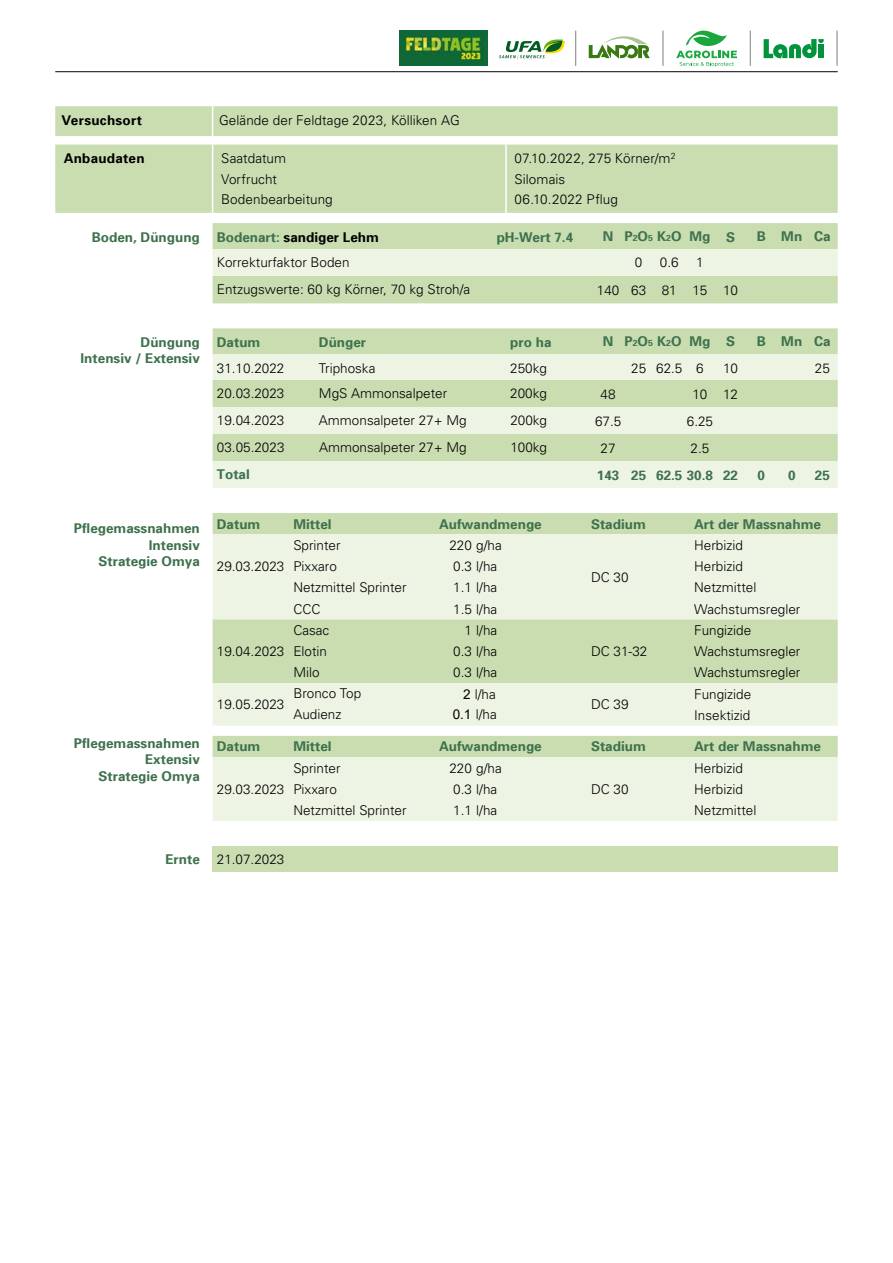
<style>
.page{position:relative;width:893px;height:1263px;background:#fff}
.page>*{position:absolute;margin:0;border:0;box-sizing:border-box;transform-origin:0 0}
.t1{font:300 13.5px/20.7px "Univers";color:#000}
.t2{font:700 13.5px/16.5px "Univers 65";color:#3e714d;text-align:right}
.t3{font:700 13.5px "Univers 65";letter-spacing:.005em;color:#000}
.s1{color:#3e714d}
.s2{font-size:8.7px}
.s3{font-family:"Arial";font-weight:400}
</style>
<div class="page">
<hr style="left:55px;top:71px;width:783px;height:1px;background:#000">
<svg style="left:764px;top:39px;width:60px;height:19px"></svg>
<hr style="left:836px;top:31px;width:2px;height:35px;background:#9d9e9e">
<svg style="left:588px;top:36px;width:62px;height:23px"></svg>
<svg style="left:499px;top:40px;width:66px;height:19px"></svg>
<svg style="left:676px;top:31px;width:61px;height:36px"></svg>
<hr style="left:575px;top:31px;width:1px;height:35px;background:#9d9e9e">
<hr style="left:662px;top:31px;width:2px;height:35px;background:#9d9e9e">
<hr style="left:750px;top:31px;width:1px;height:35px;background:#9d9e9e">
<img style="left:400px;top:31px;width:87px;height:35px">
<svg style="left:55px;top:106px;width:783px;height:107px;background:#cddfb7"></svg>
<hr style="left:212px;top:106px;width:1px;height:30px;background:#fff">
<hr style="left:212px;top:145px;width:1px;height:68px;background:#fff">
<hr style="left:505px;top:145px;width:2px;height:68px;background:#fff">
<div style="left:213px;top:223px;width:625px;height:80px;background:#c9ddb1"></div>
<div style="left:213px;top:249px;width:625px;height:27px;background:#edf4e4"></div>
<div style="left:213px;top:328px;width:625px;height:26px;background:#c9ddb1"></div>
<svg style="left:213px;top:354px;width:625px;height:134px;background:#deeacf"></svg>
<div style="left:213px;top:513px;width:625px;height:21px;background:#c9ddb1"></div>
<svg style="left:213px;top:534px;width:625px;height:192px;background:#e1ecd3"></svg>
<svg style="left:213px;top:736px;width:625px;height:85px;background:#e4eed7"></svg>
<div style="left:213px;top:846px;width:625px;height:26px;background:#c9ddb1"></div>
<p class="t3" style="left:62px;top:111px;width:82px">Versuchsort</p>
<p class="t1" style="left:219px;top:109px;width:242px">Gelände der Feldtage 2023, Kölliken AG</p>
<p class="t3" style="left:64px;top:150px;width:82px">Anbaudaten</p>
<p class="t1" style="left:221px;top:148px;width:113px">Saatdatum<br>Vorfrucht<br>Bodenbearbeitung</p>
<p class="t1" style="left:514px;top:148px;width:163px">07.10.2022, 275 Körner/m<sup>2<br></sup>Silomais<br>06.10.2022 Pflug</p>
<p class="t2" style="left:92px;top:228px;width:110px">Boden, Düngung</p>
<p class="t3" style="left:217px;top:228px;width:164px"><span class="s1">Bodenart:</span> sandiger Lehm</p>
<p class="t2" style="left:497px;top:228px;width:78px">pH-Wert 7.4</p>
<p class="t2" style="left:603px;top:227px;width:134px">N P<span class="s2">2</span>O<span class="s2">5</span> K<span class="s2">2</span>O Mg S</p>
<p class="t2" style="left:757px;top:227px;width:75px">B Mn Ca</p>
<p class="t1" style="left:217px;top:252px;width:134px">Korrekturfaktor Boden</p>
<p class="t1" style="left:635px;top:252px;width:9px">0</p>
<p class="t1" style="left:660px;top:252px;width:20px">0.6</p>
<p class="t1" style="left:696px;top:252px;width:9px">1</p>
<p class="t1" style="left:217px;top:279px;width:255px">Entzugswerte: 60 kg Körner, 70 kg Stroh/a</p>
<p class="t1" style="left:597px;top:280px;width:143px">140 63 81 15 10</p>
<p class="t2" style="left:81px;top:333px;width:121px">Düngung<br>Intensiv / Extensiv</p>
<p class="t2" style="left:217px;top:333px;width:45px">Datum</p>
<p class="t2" style="left:319px;top:333px;width:49px">Dünger</p>
<p class="t2" style="left:510px;top:333px;width:43px">pro ha</p>
<p class="t2" style="left:603px;top:333px;width:134px">N P<span class="s2">2</span>O<span class="s2">5</span> K<span class="s2">2</span>O Mg S</p>
<p class="t2" style="left:757px;top:333px;width:75px">B Mn Ca</p>
<p class="t1" style="left:217px;top:357px;width:69px">31.10.2022</p>
<p class="t1" style="left:319px;top:357px;width:58px">Triphoska</p>
<p class="t1" style="left:510px;top:357px;width:38px">250kg</p>
<p class="t1" style="left:631px;top:357px;width:74px">25 62.5 6</p>
<p class="t1" style="left:723px;top:357px;width:17px">10</p>
<p class="t1" style="left:815px;top:357px;width:17px">25</p>
<p class="t1" style="left:217px;top:383px;width:69px">20.03.2023</p>
<p class="t1" style="left:319px;top:383px;width:130px">MgS Ammonsalpeter</p>
<p class="t1" style="left:510px;top:383px;width:38px">200kg</p>
<p class="t1" style="left:601px;top:384px;width:17px">48</p>
<p class="t1" style="left:692px;top:384px;width:47px">10 12</p>
<p class="t1" style="left:217px;top:410px;width:69px">19.04.2023</p>
<p class="t1" style="left:319px;top:410px;width:149px">Ammonsalpeter 27+ Mg</p>
<p class="t1" style="left:510px;top:410px;width:38px">200kg</p>
<p class="t1" style="left:595px;top:411px;width:28px">67.5</p>
<p class="t1" style="left:687px;top:411px;width:28px">6.25</p>
<p class="t1" style="left:217px;top:437px;width:69px">03.05.2023</p>
<p class="t1" style="left:319px;top:437px;width:149px">Ammonsalpeter 27+ Mg</p>
<p class="t1" style="left:510px;top:437px;width:38px">100kg</p>
<p class="t1" style="left:601px;top:438px;width:17px">27</p>
<p class="t1" style="left:690px;top:438px;width:20px">2.5</p>
<p class="t2" style="left:217px;top:466px;width:35px">Total</p>
<p class="t2" style="left:597px;top:466px;width:143px">143 25 62.5 30.8 22</p>
<p class="t2" style="left:757px;top:466px;width:9px">0</p>
<p class="t2" style="left:788px;top:466px;width:9px">0</p>
<p class="t2" style="left:815px;top:466px;width:17px">25</p>
<p class="t2" style="left:74px;top:520px;width:128px">Pflegemassnahmen<br>Intensiv<br>Strategie Omya</p>
<p class="t2" style="left:217px;top:515px;width:45px">Datum</p>
<p class="t2" style="left:293px;top:515px;width:40px">Mittel</p>
<p class="t2" style="left:439px;top:515px;width:104px">Aufwandmenge</p>
<p class="t2" style="left:591px;top:515px;width:56px">Stadium</p>
<p class="t2" style="left:694px;top:515px;width:128px">Art der Massnahme</p>
<p class="t1" style="left:293px;top:535px;width:49px">Sprinter</p>
<p class="t1" style="left:449px;top:535px;width:54px">220 g/ha</p>
<p class="t1" style="left:694px;top:535px;width:50px">Herbizid</p>
<p class="t1" style="left:293px;top:556px;width:45px">Pixxaro</p>
<p class="t1" style="left:453px;top:556px;width:46px">0.3 l/ha</p>
<p class="t1" style="left:694px;top:556px;width:50px">Herbizid</p>
<p class="t1" style="left:293px;top:577px;width:115px">Netzmittel Sprinter</p>
<p class="t1" style="left:453px;top:577px;width:46px">1.1 l/ha</p>
<p class="t1" style="left:694px;top:577px;width:64px">Netzmittel</p>
<p class="t1" style="left:293px;top:598px;width:29px">CCC</p>
<p class="t1" style="left:453px;top:598px;width:46px">1.5 l/ha</p>
<p class="t1" style="left:694px;top:598px;width:108px">Wachstumsregler</p>
<p class="t1" style="left:217px;top:556px;width:69px">29.03.2023</p>
<p class="t1" style="left:591px;top:566px;width:39px">DC 30</p>
<p class="t1" style="left:217px;top:641px;width:69px">19.04.2023</p>
<p class="t1" style="left:217px;top:694px;width:69px">19.05.2023</p>
<p class="t1" style="left:293px;top:620px;width:38px">Casac</p>
<p class="t1" style="left:464px;top:620px;width:34px">1 l/ha</p>
<p class="t1" style="left:694px;top:620px;width:59px">Fungizide</p>
<p class="t1" style="left:591px;top:641px;width:58px">DC 31-32</p>
<p class="t1" style="left:293px;top:641px;width:35px">Elotin</p>
<p class="t1" style="left:453px;top:641px;width:46px">0.3 l/ha</p>
<p class="t1" style="left:694px;top:641px;width:108px">Wachstumsregler</p>
<p class="t1" style="left:293px;top:662px;width:28px">Milo</p>
<p class="t1" style="left:453px;top:662px;width:46px">0.3 l/ha</p>
<p class="t1" style="left:694px;top:662px;width:108px">Wachstumsregler</p>
<p class="t1" style="left:293px;top:683px;width:69px">Bronco Top</p>
<p class="t1" style="left:694px;top:683px;width:59px">Fungizide</p>
<p class="t1" style="left:293px;top:704px;width:50px">Audienz</p>
<p class="t1" style="left:453px;top:704px;width:46px"><span class="s3">0.1</span> l/ha</p>
<p class="t1" style="left:694px;top:705px;width:58px">Insektizid</p>
<p class="t1" style="left:463px;top:683px;width:34px"><span class="s3">2</span> l/ha</p>
<p class="t1" style="left:591px;top:694px;width:39px">DC 39</p>
<p class="t2" style="left:74px;top:734px;width:128px">Pflegemassnahmen<br>Extensiv<br>Strategie Omya</p>
<p class="t2" style="left:217px;top:738px;width:45px">Datum</p>
<p class="t2" style="left:293px;top:738px;width:40px">Mittel</p>
<p class="t2" style="left:439px;top:738px;width:104px">Aufwandmenge</p>
<p class="t2" style="left:591px;top:738px;width:56px">Stadium</p>
<p class="t2" style="left:694px;top:738px;width:128px">Art der Massnahme</p>
<p class="t1" style="left:217px;top:779px;width:69px">29.03.2023</p>
<p class="t1" style="left:293px;top:757px;width:49px">Sprinter</p>
<p class="t1" style="left:449px;top:757px;width:54px">220 g/ha</p>
<p class="t1" style="left:694px;top:757px;width:50px">Herbizid</p>
<p class="t1" style="left:591px;top:779px;width:39px">DC 30</p>
<p class="t1" style="left:293px;top:779px;width:45px">Pixxaro</p>
<p class="t1" style="left:453px;top:779px;width:46px">0.3 l/ha</p>
<p class="t1" style="left:694px;top:779px;width:50px">Herbizid</p>
<p class="t1" style="left:293px;top:800px;width:115px">Netzmittel Sprinter</p>
<p class="t1" style="left:453px;top:800px;width:46px">1.1 l/ha</p>
<p class="t1" style="left:694px;top:800px;width:64px">Netzmittel</p>
<p class="t2" style="left:165px;top:851px;width:36px">Ernte</p>
<p class="t1" style="left:217px;top:849px;width:69px">21.07.2023</p>
</div>
